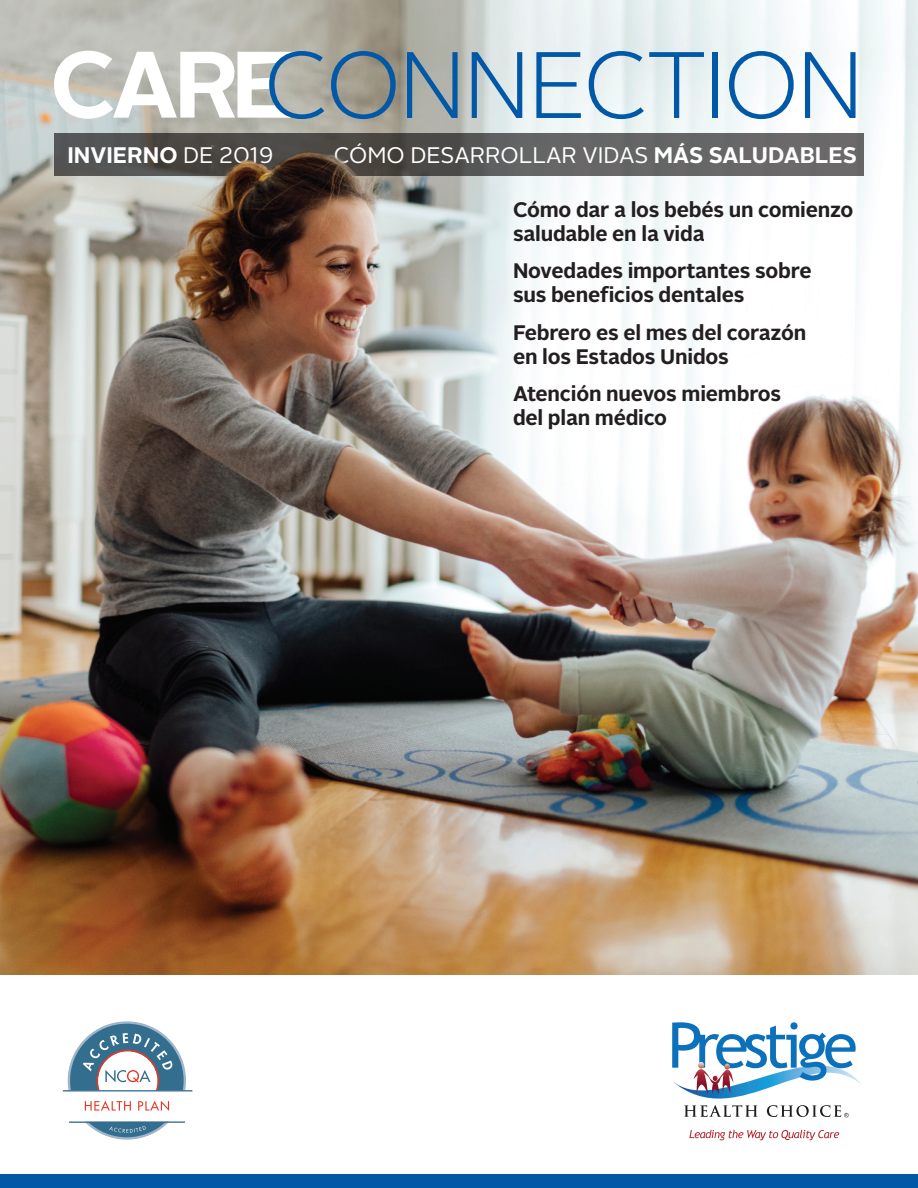
<style>
.page{position:relative;width:918px;height:1188px;background:#fff}
.page>*{position:absolute;margin:0;border:0;box-sizing:border-box;transform-origin:0 0}
.t1{font:300 94.05px "Alright Sans";letter-spacing:-.03em;color:#0158a6}
.Body{font:22.5px "Alright Sans";color:#fff}
.t2{font:700 22.5px "Alright Sans";color:#fff}
.t3{font:700 21px/24px "Alright Sans";letter-spacing:-.01em;color:#231f20}
.s1{font-weight:400}
.s2{font-weight:700}
</style>
<div class="page">
<img style="left:0;top:0;width:918px;height:974px">
<svg style="left:85px;top:1101px;width:46px;height:10px"></svg>
<svg style="left:138px;top:1101px;width:31px;height:10px"></svg>
<hr style="left:69px;top:1121px;width:116px;height:2px;background:#346e8e">
<hr style="left:63px;top:1090px;width:129px;height:1px;background:#346e8e">
<svg style="left:68px;top:1021px;width:118px;height:69px"></svg>
<svg style="left:85px;top:1122px;width:84px;height:18px"></svg>
<svg style="left:54px;top:133px;width:810px;height:43px;background:#5b5b5a"></svg>
<div style="left:0;top:1174px;width:918px;height:14px;background:#0158a6"></div>
<svg style="left:689px;top:1130px;width:150px;height:10px"></svg>
<svg style="left:672px;top:1022px;width:190px;height:95px"></svg>
<svg style="left:54px;top:51px;width:241px;height:68px"></svg>
<img style="left:212px;top:140px;width:177px;height:70px">
<p class="t1" style="left:264px;top:22px;width:602px">CONNECTION</p>
<p class="t2" style="left:68px;top:139px;width:207px">INVIERNO <span class="s1">DE 2019</span></p>
<p class="Body" style="left:334px;top:140px;width:525px">CÓMO DESARROLLAR VIDAS <span class="s2">MÁS SALUDABLES</span></p>
<p class="t3" style="left:513px;top:198px;width:342px">Cómo dar a los bebés un comienzo saludable en la vida</p>
<p class="t3" style="left:513px;top:259px;width:300px">Novedades importantes sobre sus beneficios dentales</p>
<p class="t3" style="left:513px;top:321px;width:295px">Febrero es el mes del corazón en los Estados Unidos</p>
<p class="t3" style="left:513px;top:382px;width:270px">Atención nuevos miembros del plan médico</p>
</div>
